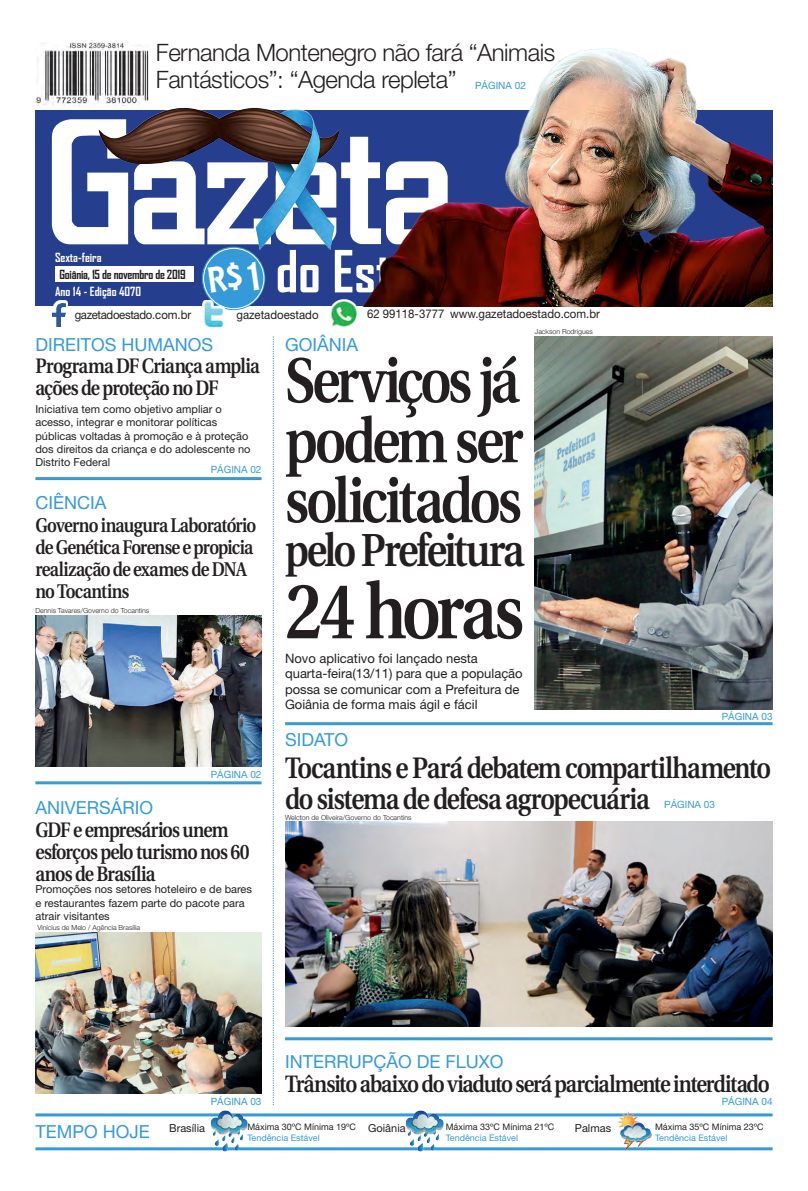
<style>
.page{position:relative;width:808px;height:1191px;background:#fff}
.page>*{position:absolute;margin:0;border:0;box-sizing:border-box;transform-origin:0 0}
.Manchete{font:600 78.5px "Utopia";letter-spacing:-.05em;color:#231f20;scale:.85 1}
.Manchete-2{font:600 63.1px/60px "Utopia";letter-spacing:-.06em;color:#231f20;text-align:justify;scale:.85 1}
.t1{font:700 55.6px "Agency FB";color:#fff}
.Manchete-3{font:600 46.2px "Utopia";letter-spacing:-.06em;color:#231f20;scale:.85 1}
.Manchete-4{font:600 29.6px/30.9px "Utopia";letter-spacing:-.045em;color:#231f20;scale:.85 1}
.t2{font:300 24px/27px "Helvetica Neue";letter-spacing:-.02em;color:#231f20}
.Manchete-5{font:600 23.7px "Utopia";letter-spacing:-.06em;color:#231f20;scale:.87 1}
.Manchete-6{font:600 20.9px/22px "Utopia";letter-spacing:-.045em;color:#231f20;scale:.85 1}
.Manchete-7{font:600 19.8px/22px "Utopia";letter-spacing:-.04em;color:#231f20;scale:.85 1}
.Retranca{font:18px "Helvetica Neue";color:#349ada}
.Legenda{font:13px/15.3px "Helvetica Neue";color:#231f20}
.t3{font:700 12.1px "Agency FB";color:#fff}
.t4{font:700 12.1px "Agency FB";letter-spacing:-.02em;color:#231f20}
.t5{font:12px "Helvetica Neue";color:#231f20;scale:.95 1}
.t6{font:12px "Helvetica Neue";letter-spacing:-.03em;color:#231f20;scale:.95 1}
.Legenda-2{font:11px/13.3px "Helvetica Neue";color:#231f20}
.Retranca-2{font:10px "Helvetica Neue";color:#349ada}
.Legenda-3{font:9px "Helvetica Neue";color:#231f20}
.Legenda-4{font:9px "Helvetica Neue";color:#349ada}
.Crédito_Fotógrafo{font:300 7px "Helvetica Neue";color:#231f20}
</style>
<div class="page">
<div style="left:35px;top:110px;width:737px;height:196px;background:#253f8e"></div>
<svg style="left:52px;top:119px;width:43px;height:125px"></svg>
<svg style="left:343px;top:137px;width:19px;height:107px"></svg>
<div style="left:55px;top:266px;width:138px;height:15px;background:#fff"></div>
<svg style="left:202px;top:247px;width:63px;height:63px"></svg>
<div style="left:203px;top:248px;width:61px;height:61px;border:1px solid #fff;border-radius:50%"></div>
<svg style="left:55px;top:300px;width:13px;height:27px"></svg>
<img style="left:52px;top:303px;width:13px;height:23px">
<img style="left:202px;top:300px;width:23px;height:29px">
<img style="left:330px;top:299px;width:28px;height:28px">
<svg style="left:273px;top:336px;width:1px;height:769px"></svg>
<hr style="left:35px;top:1113px;width:738px;height:3px;background:#349ada">
<hr style="left:35px;top:1147px;width:738px;height:3px;background:#349ada">
<hr style="left:35px;top:477px;width:226px;height:3px;background:#349ada">
<hr style="left:35px;top:781px;width:226px;height:3px;background:#349ada">
<img style="left:616px;top:1111px;width:35px;height:40px">
<img style="left:210px;top:1110px;width:37px;height:41px">
<img style="left:406px;top:1110px;width:37px;height:41px">
<img style="left:362px;top:48px;width:410px;height:258px">
<div style="left:474px;top:79px;width:53px;height:12px;background:#fff"></div>
<img style="left:35px;top:43px;width:113px;height:63px">
<img style="left:95px;top:104px;width:248px;height:146px">
<hr style="left:285px;top:722px;width:487px;height:3px;background:#349ada">
<hr style="left:285px;top:1037px;width:487px;height:3px;background:#349ada">
<img style="left:35px;top:933px;width:226px;height:160px">
<img style="left:535px;top:336px;width:237px;height:373px">
<img style="left:35px;top:615px;width:226px;height:151px">
<img style="left:285px;top:822px;width:487px;height:204px">
<div style="left:208px;top:262px;width:51px;height:31px;background:#349ada"></div>
<p class="t2" style="left:156px;top:39px;width:401px">Fernanda Montenegro não fará “Animais<br>Fantásticos”: “Agenda repleta”</p>
<p class="Retranca-2" style="left:475px;top:80px;width:52px">PÁGINA 02</p>
<p class="t3" style="left:55px;top:250px;width:48px">Sexta-feira</p>
<p class="t4" style="left:59px;top:267px;width:128px">Goiânia, 15 de novembro de 2019</p>
<p class="t3" style="left:55px;top:283px;width:88px">Ano 14 - Edição 4070</p>
<p class="t1" style="left:276px;top:237px;width:184px">do Estado</p>
<p class="t6" style="left:75px;top:307px;width:124px">gazetadoestado.com.br</p>
<p class="t5" style="left:236px;top:308px;width:88px">gazetadoestado</p>
<p class="t5" style="left:367px;top:307px;width:83px">62 99118-3777</p>
<p class="t5" style="left:450px;top:307px;width:159px">www.gazetadoestado.com.br</p>
<p class="Retranca" style="left:36px;top:333px;width:179px">DIREITOS HUMANOS</p>
<p class="Retranca" style="left:285px;top:333px;width:74px">GOIÂNIA</p>
<p class="Crédito_Fotógrafo" style="left:535px;top:327px;width:59px">Jackson Rodrigues</p>
<p class="Manchete-6" style="left:36px;top:355px;width:265px">Programa DF Criança amplia ações de proteção no DF</p>
<p class="Legenda-2" style="left:35px;top:402px;width:217px">Iniciativa tem como objetivo ampliar o acesso, integrar e monitorar políticas públicas voltadas à promoção e à proteção dos direitos da criança e do adolescente no Distrito Federal</p>
<p class="Retranca-2" style="left:211px;top:463px;width:52px">PÁGINA 02</p>
<p class="Retranca" style="left:35px;top:492px;width:72px">CIÊNCIA</p>
<p class="Manchete-7" style="left:35px;top:514px;width:261px">Governo inaugura Laboratório de Genética Forense e propicia realização de exames de DNA no Tocantins</p>
<p class="Crédito_Fotógrafo" style="left:35px;top:606px;width:115px">Dennis Tavares/Governo do Tocantins</p>
<p class="Retranca" style="left:35px;top:797px;width:119px">ANIVERSÁRIO</p>
<p class="Retranca-2" style="left:211px;top:768px;width:52px">PÁGINA 02</p>
<p class="Manchete-6" style="left:35px;top:819px;width:253px">GDF e empresários unem esforços pelo turismo nos 60 anos de Brasília</p>
<p class="Legenda-2" style="left:35px;top:882px;width:218px">Promoções nos setores hoteleiro e de bares e restaurantes fazem parte do pacote para atrair visitantes</p>
<p class="Crédito_Fotógrafo" style="left:37px;top:923px;width:104px">Vinícius de Melo / Agência Brasília</p>
<p class="Manchete-2" style="left:285px;top:351px;width:282px">Serviços já podem ser solicitados</p>
<p class="Manchete-3" style="left:285px;top:524px;width:283px">pelo Prefeitura</p>
<p class="Manchete" style="left:285px;top:567px;width:283px">24 horas</p>
<p class="Legenda" style="left:285px;top:650px;width:239px">Novo aplicativo foi lançado nesta quarta-feira(13/11) para que a população possa se comunicar com a Prefeitura de Goiânia de forma mais ágil e fácil</p>
<p class="Retranca" style="left:285px;top:729px;width:65px">SIDATO</p>
<p class="Retranca-2" style="left:722px;top:710px;width:52px">PÁGINA 03</p>
<p class="Manchete-4" style="left:285px;top:752px;width:573px">Tocantins e Pará debatem compartilhamento do sistema de defesa agropecuária</p>
<p class="Retranca-2" style="left:664px;top:799px;width:52px">PÁGINA 03</p>
<p class="Crédito_Fotógrafo" style="left:285px;top:812px;width:128px">Welcton de Oliveira/Governo do Tocantins</p>
<p class="Retranca" style="left:285px;top:1050px;width:220px">INTERRUPÇÃO DE FLUXO</p>
<p class="Manchete-5" style="left:285px;top:1070px;width:559px">Trânsito abaixo do viaduto será parcialmente interditado</p>
<p class="Retranca-2" style="left:211px;top:1095px;width:52px">PÁGINA 03</p>
<p class="Retranca-2" style="left:722px;top:1095px;width:52px">PÁGINA 04</p>
<p class="Retranca" style="left:35px;top:1120px;width:116px">TEMPO HOJE</p>
<p class="Legenda-2" style="left:169px;top:1121px;width:37px">Brasília</p>
<p class="Legenda-3" style="left:247px;top:1121px;width:110px">Máxima 30ºC Mínima 19ºC</p>
<p class="Legenda-2" style="left:368px;top:1121px;width:39px">Goiânia</p>
<p class="Legenda-2" style="left:575px;top:1121px;width:38px">Palmas</p>
<p class="Legenda-4" style="left:247px;top:1132px;width:74px">Tendência Estável</p>
<p class="Legenda-3" style="left:446px;top:1121px;width:110px">Máxima 33ºC Mínima 21ºC</p>
<p class="Legenda-4" style="left:446px;top:1132px;width:74px">Tendência Estável</p>
<p class="Legenda-3" style="left:655px;top:1121px;width:110px">Máxima 35ºC Mínima 23ºC</p>
<p class="Legenda-4" style="left:655px;top:1132px;width:74px">Tendência Estável</p>
</div>
